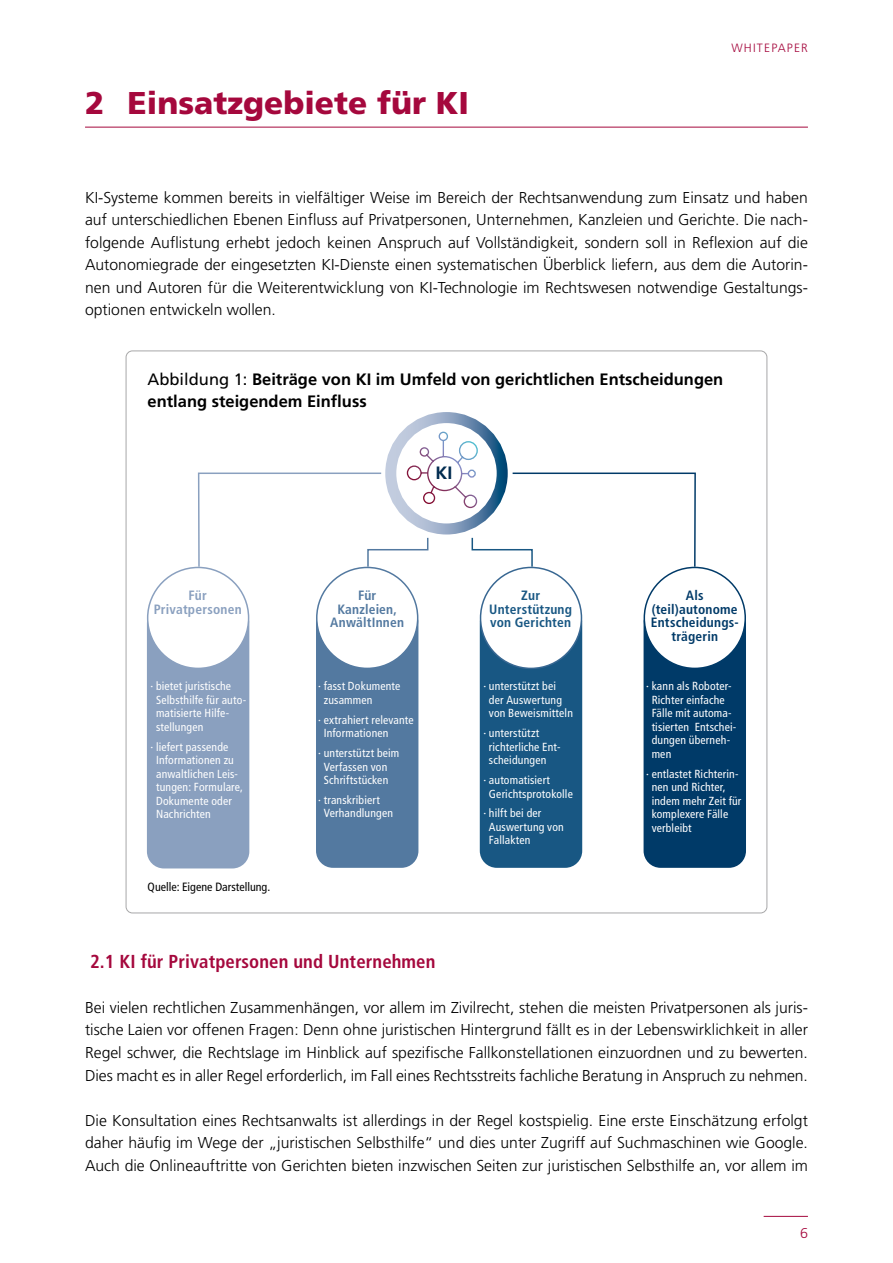
<style>
.page{position:relative;width:893px;height:1263px;background:#fff}
.page>*{position:absolute;margin:0;border:0;box-sizing:border-box;transform-origin:0 0}
.t1{font:900 31.5px "Frutiger LT Pro";color:#a5083d}
.t2{font:700 condensed 18.75px "Frutiger LT Pro";letter-spacing:.005em;color:#a5083d}
.t3{font:700 17.85px "Frutiger LT Pro";color:#002c50}
.t4{font:700 16.5px/22.5px "Frutiger LT Pro";color:#000}
.t5{font:300 15.75px/22.5px "Frutiger LT Pro";color:#000;text-align:justify}
.t6{font:300 14.25px "Frutiger LT Pro";color:#a5083d}
.t7{font:700 condensed 13.5px/13.5px "Frutiger LT Pro";letter-spacing:.015em;color:#003a68;text-align:center}
.t8{font:700 condensed 13.5px/13.5px "Frutiger LT Pro";letter-spacing:.015em;color:#185783;text-align:center}
.t9{font:700 condensed 13.5px/13.5px "Frutiger LT Pro";letter-spacing:.015em;color:#5379a0;text-align:center}
.t10{font:700 condensed 13.5px/13.5px "Frutiger LT Pro";letter-spacing:.015em;color:#8aa0bf;text-align:center}
.t11{font:condensed 12px "Frutiger LT Pro";color:#000}
.t12{font:300 12px "Frutiger LT Pro";letter-spacing:.1em;color:#a5083d}
.t13{font:condensed 11.7px/13.5px "Frutiger LT Pro";letter-spacing:.015em;color:#fff}
.s1{font-weight:400}
</style>
<div class="page">
<hr style="left:85px;top:127px;width:723px;height:1px;background:#a5083d">
<hr style="left:764px;top:1216px;width:44px;height:1px;background:#a5083d">
<div style="left:147px;top:606px;width:102px;height:262px;background:#8aa0bf;border-radius:17px"></div>
<div style="left:316px;top:606px;width:102px;height:262px;background:#5379a0;border-radius:17px"></div>
<div style="left:480px;top:606px;width:102px;height:262px;background:#185783;border-radius:17px"></div>
<div style="left:644px;top:606px;width:102px;height:262px;background:#003a68;border-radius:17px"></div>
<div style="left:148px;top:567px;width:101px;height:101px;background:#fff;border-radius:50%"></div>
<div style="left:147px;top:567px;width:102px;height:102px;border:2px solid #8aa0bf;border-radius:50%"></div>
<div style="left:385px;top:412px;width:123px;height:122px;border:11px solid #fff;border-radius:50%"></div>
<div style="left:481px;top:567px;width:100px;height:101px;background:#fff;border-radius:50%"></div>
<div style="left:480px;top:567px;width:102px;height:102px;border:2px solid #386792;border-radius:50%"></div>
<div style="left:644px;top:567px;width:101px;height:101px;background:#fff;border-radius:50%"></div>
<div style="left:644px;top:567px;width:102px;height:102px;border:2px solid #003a68;border-radius:50%"></div>
<div style="left:317px;top:567px;width:101px;height:101px;background:#fff;border-radius:50%"></div>
<div style="left:316px;top:567px;width:102px;height:102px;border:2px solid #5379a0;border-radius:50%"></div>
<svg style="left:197px;top:431px;width:500px;height:137px"></svg>
<h1 class="t1" style="left:85px;top:84px;width:385px">2 Einsatzgebiete für KI</h1>
<p class="t12" style="left:731px;top:40px;width:78px">WHITEPAPER</p>
<p class="t5" style="left:85px;top:186px;width:724px">KI-Systeme kommen bereits in vielfältiger Weise im Bereich der Rechtsanwendung zum Einsatz und haben auf unterschiedlichen Ebenen Einfluss auf Privatpersonen, Unternehmen, Kanzleien und Gerichte. Die nach&shy;folgende Auflistung erhebt jedoch keinen Anspruch auf Vollständigkeit, sondern soll in Reflexion auf die Autonomiegrade der eingesetzten KI-Dienste einen systematischen Überblick liefern, aus dem die Autorin&shy;nen und Autoren für die Weiterentwicklung von KI-Technologie im Rechtswesen notwendige Gestaltungs&shy;optionen entwickeln wollen.</p>
<p class="t4" style="left:148px;top:368px;width:577px"><span class="s1">Abbildung 1:</span> Beiträge von KI im Umfeld von gerichtlichen Entscheidungen entlang steigendem Einfluss</p>
<p class="t10" style="left:154px;top:589px;width:89px">Für<br>Privatpersonen</p>
<p class="t13" style="left:156px;top:679px;width:92px;text-indent:-6px">· bietet juristische<br>Selbsthilfe für auto&shy;matisierte Hilfe&shy;stellungen</p>
<p class="t13" style="left:156px;top:740px;width:88px;text-indent:-6px">· liefert passende<br>Informationen zu anwaltlichen Leis&shy;tungen: Formulare,<br>Dokumente oder<br>Nachrichten</p>
<p class="t11" style="left:148px;top:880px;width:124px">Quelle: Eigene Darstellung.</p>
<p class="t3" style="left:436px;top:462px;width:18px">KI</p>
<p class="t9" style="left:330px;top:589px;width:75px">Für<br>Kanzleien,<br>AnwältInnen</p>
<p class="t8" style="left:489px;top:589px;width:84px">Zur<br>Unterstützung von Gerichten</p>
<p class="t7" style="left:651px;top:589px;width:89px">Als (teil)autonome<br>Entscheidungs&shy;trägerin</p>
<p class="t13" style="left:324px;top:679px;width:78px;text-indent:-6px">· fasst Dokumente zusammen</p>
<p class="t13" style="left:324px;top:713px;width:91px;text-indent:-6px">· extrahiert relevante<br>Informationen</p>
<p class="t13" style="left:318px;top:746px;width:83px;text-align:center">· unterstützt beim<br>Verfassen von<br>Schriftstücken</p>
<p class="t13" style="left:324px;top:793px;width:71px;text-indent:-6px">· transkribiert<br>Verhandlungen</p>
<p class="t13" style="left:489px;top:679px;width:86px;text-indent:-6px">· unterstützt bei der Auswertung von Beweismitteln</p>
<p class="t13" style="left:489px;top:726px;width:73px;text-indent:-6px">· unterstützt richterliche Ent&shy;scheidungen</p>
<p class="t13" style="left:489px;top:773px;width:85px;text-indent:-6px">· automatisiert<br>Gerichtsprotokolle</p>
<p class="t13" style="left:489px;top:807px;width:76px;text-indent:-6px">· hilft bei der<br>Auswertung von<br>Fallakten</p>
<p class="t13" style="left:652px;top:679px;width:86px;text-indent:-6px">· kann als Roboter-<br>Richter einfache<br>Fälle mit automa&shy;tisierten Entschei&shy;dungen überneh&shy;men</p>
<p class="t13" style="left:652px;top:767px;width:91px;text-indent:-6px">· entlastet Richterin&shy;nen und Richter, indem mehr Zeit für komplexere Fälle verbleibt</p>
<p class="t2" style="left:90px;top:950px;width:347px">2.1 KI für Privatpersonen und Unternehmen</p>
<p class="t5" style="left:85px;top:996px;width:724px">Bei vielen rechtlichen Zusammenhängen, vor allem im Zivilrecht, stehen die meisten Privatpersonen als juris&shy;tische Laien vor offenen Fragen: Denn ohne juristischen Hintergrund fällt es in der Lebenswirklichkeit in aller Regel schwer, die Rechtslage im Hinblick auf spezifische Fallkonstellationen einzuordnen und zu bewerten.<br>Dies macht es in aller Regel erforderlich, im Fall eines Rechtsstreits fachliche Beratung in Anspruch zu nehmen.</p>
<p class="t5" style="left:85px;top:1109px;width:724px">Die Konsultation eines Rechtsanwalts ist allerdings in der Regel kostspielig. Eine erste Einschätzung erfolgt daher häufig im Wege der „juristischen Selbsthilfe“ und dies unter Zugriff auf Suchmaschinen wie Google.<br>Auch die Onlineauftritte von Gerichten bieten inzwischen Seiten zur juristischen Selbsthilfe an, vor allem im</p>
<p class="t6" style="left:800px;top:1225px;width:9px">6</p>
</div>
